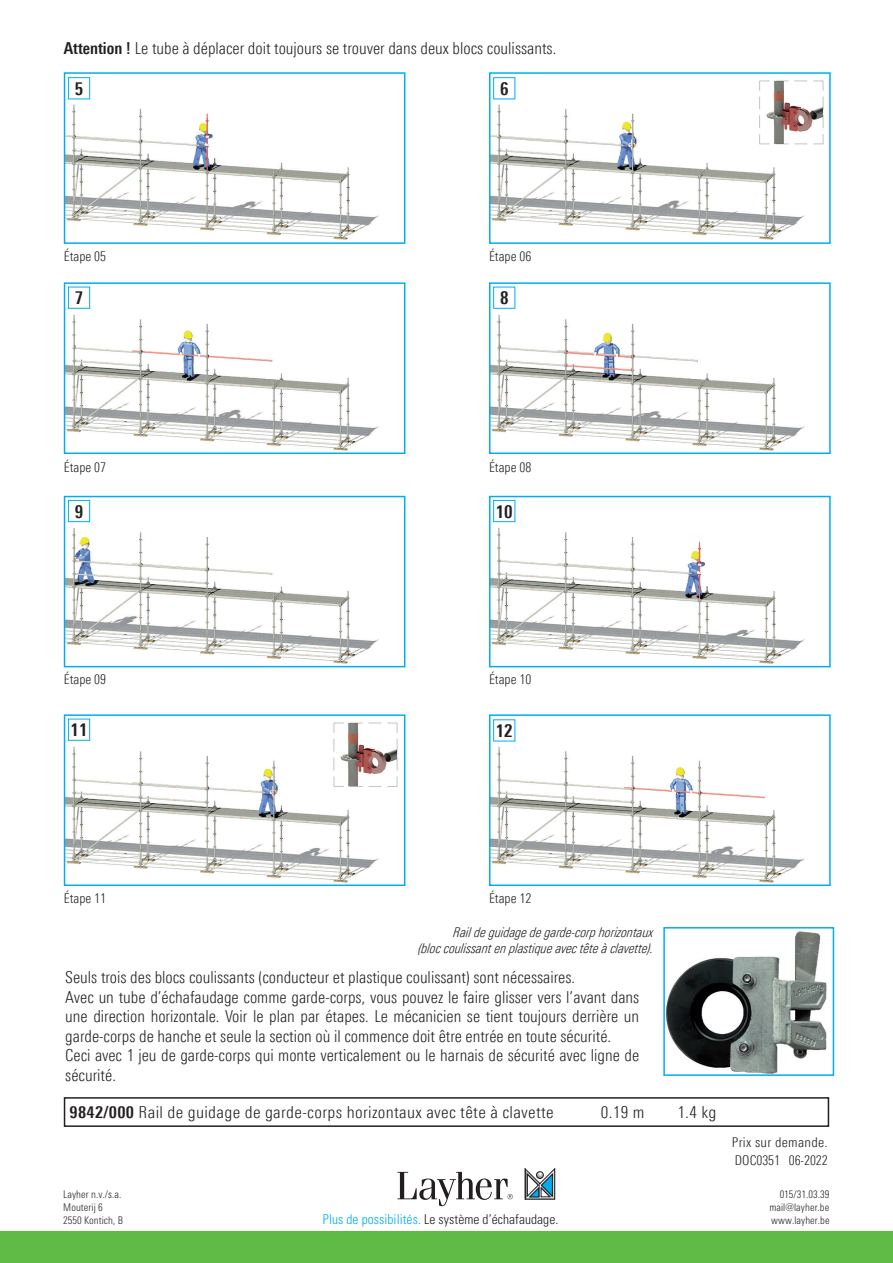
<style>
.page{position:relative;width:893px;height:1263px;background:#fff}
.page>*{position:absolute;margin:0;border:0;box-sizing:border-box;transform-origin:0 0}
.t1{font:700 18px "Linotype Univers 620 Cn";color:#231f20}
.t2{font:300 16.5px/19.5px "Linotype Univers 320 Cn";color:#231f20}
.t3{font:300 16.5px "Linotype Univers 320 Cn";letter-spacing:.02em;color:#231f20;scale:1.05 1}
.t4{font:300 16.5px "Linotype Univers 320 Cn";color:#231f20;scale:1.05 1}
.t5{font:13.5px/16.2px "Linotype Univers 321 Cn Lt It";color:#231f20;text-align:right}
.t6{font:300 13.5px "Linotype Univers 320 Cn";color:#231f20}
.t7{font:300 condensed 13.5px "Univers";letter-spacing:.005em;color:#231f20}
.t8{font:300 13.5px/18px "Linotype Univers 320 Cn";letter-spacing:.02em;color:#231f20;scale:1.05 1}
.t9{font:300 condensed 10.5px/12.6px "LT Univers";letter-spacing:.005em;color:#231f20}
.s1{font-family:"Linotype Univers 620 Cn";font-weight:700}
.s2{color:#00aeef}
</style>
<div class="page">
<svg style="left:398px;top:1172px;width:115px;height:34px"></svg>
<svg style="left:525px;top:1168px;width:30px;height:31px"></svg>
<div style="left:0;top:1231px;width:893px;height:32px;background:#60bb46"></div>
<img style="left:67px;top:499px;width:312px;height:165px">
<div style="left:64px;top:496px;width:341px;height:171px;border:2px solid #00aeef"></div>
<img style="left:492px;top:499px;width:313px;height:165px">
<div style="left:489px;top:496px;width:342px;height:171px;border:2px solid #00aeef"></div>
<div style="left:68px;top:500px;width:22px;height:22px;border:1px solid #00aeef"></div>
<div style="left:493px;top:500px;width:22px;height:22px;border:1px solid #00aeef"></div>
<img style="left:67px;top:286px;width:312px;height:165px">
<div style="left:64px;top:282px;width:341px;height:172px;border:2px solid #00aeef"></div>
<img style="left:492px;top:286px;width:313px;height:165px">
<div style="left:489px;top:282px;width:342px;height:172px;border:2px solid #00aeef"></div>
<div style="left:68px;top:287px;width:22px;height:22px;border:1px solid #00aeef"></div>
<div style="left:493px;top:287px;width:22px;height:22px;border:1px solid #00aeef"></div>
<img style="left:67px;top:718px;width:331px;height:165px">
<div style="left:64px;top:714px;width:341px;height:172px;border:2px solid #00aeef"></div>
<img style="left:492px;top:719px;width:313px;height:164px">
<div style="left:489px;top:714px;width:342px;height:172px;border:2px solid #00aeef"></div>
<div style="left:68px;top:719px;width:22px;height:22px;border:1px solid #00aeef"></div>
<img style="left:666px;top:931px;width:161px;height:142px">
<div style="left:663px;top:927px;width:171px;height:149px;border:2px solid #00aeef"></div>
<div style="left:64px;top:1097px;width:765px;height:30px;border:2px solid #231f20"></div>
<img style="left:67px;top:77px;width:312px;height:163px">
<div style="left:64px;top:72px;width:341px;height:172px;border:2px solid #00aeef"></div>
<img style="left:492px;top:77px;width:332px;height:163px">
<div style="left:489px;top:72px;width:342px;height:172px;border:2px solid #00aeef"></div>
<div style="left:68px;top:77px;width:22px;height:22px;border:1px solid #00aeef"></div>
<div style="left:493px;top:77px;width:22px;height:22px;border:1px solid #00aeef"></div>
<p class="t2" style="left:64px;top:39px;width:494px"><span class="s1">Attention !</span> Le tube à déplacer doit toujours se trouver dans deux blocs coulissants.</p>
<p class="t1" style="left:75px;top:78px;width:10px">5</p>
<p class="t1" style="left:500px;top:78px;width:10px">6</p>
<p class="t6" style="left:64px;top:248px;width:44px">Étape 05</p>
<p class="t6" style="left:489px;top:248px;width:44px">Étape 06</p>
<p class="t1" style="left:75px;top:287px;width:10px">7</p>
<p class="t1" style="left:500px;top:287px;width:10px">8</p>
<p class="t6" style="left:64px;top:459px;width:44px">Étape 07</p>
<p class="t6" style="left:489px;top:459px;width:44px">Étape 08</p>
<p class="t1" style="left:75px;top:500px;width:10px">9</p>
<p class="t1" style="left:496px;top:500px;width:18px">10</p>
<p class="t6" style="left:64px;top:671px;width:44px">Étape 09</p>
<p class="t6" style="left:489px;top:671px;width:44px">Étape 10</p>
<p class="t1" style="left:71px;top:719px;width:18px">11</p>
<p class="t1" style="left:496px;top:720px;width:18px">12</p>
<p class="t6" style="left:64px;top:890px;width:44px">Étape 11</p>
<p class="t6" style="left:489px;top:890px;width:44px">Étape 12</p>
<p class="t5" style="left:418px;top:924px;width:237px">Rail de guidage de garde-corp horizontaux<br>(bloc coulissant en plastique avec tête à clavette).</p>
<p class="t2" style="left:65px;top:967px;width:576px">Seuls trois des blocs coulissants (conducteur et plastique coulissant) sont nécessaires.<br>Avec un tube d’échafaudage comme garde-corps, vous pouvez le faire glisser vers l’avant dans une direction horizontale. Voir le plan par étapes. Le mécanicien se tient toujours derrière un garde-corps de hanche et seule la section où il commence doit être entrée en toute sécurité.<br>Ceci avec 1 jeu de garde-corps qui monte verticalement ou le harnais de sécurité avec ligne de sécurité.</p>
<p class="t3" style="left:70px;top:1103px;width:463px"><span class="s1">9842/000</span> Rail de guidage de garde-corps horizontaux avec tête à clavette</p>
<p class="t4" style="left:601px;top:1103px;width:43px">0.19 m</p>
<p class="t4" style="left:677px;top:1103px;width:39px">1.4 kg</p>
<p class="t8" style="left:732px;top:1133px;width:93px">Prix sur demande.<br>DOC0351 06-2022</p>
<p class="t9" style="left:63px;top:1188px;width:61px">Layher n.v./s.a.<br>Mouterij 6<br>2550 Kontich, B</p>
<p class="t9" style="left:769px;top:1188px;width:62px;text-align:right">015/31.03.39 mail@layher.be</p>
<p class="t7" style="left:323px;top:1211px;width:237px"><span class="s2">Plus de possibilités.</span> Le système d’échafaudage.</p>
<p class="t9" style="left:771px;top:1213px;width:60px">www.layher.be</p>
</div>
